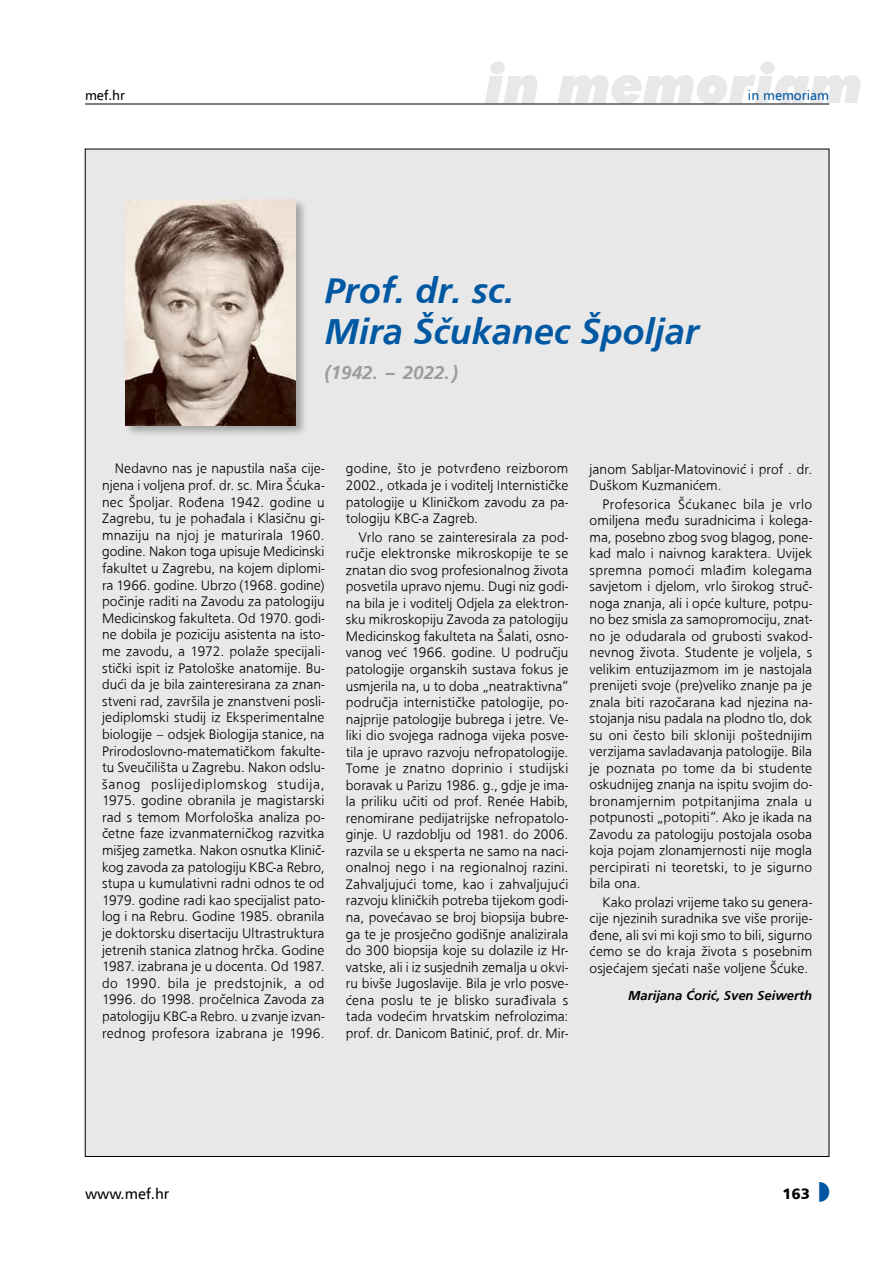
<style>
.page{position:relative;width:893px;height:1263px;background:#fff}
.page>*{position:absolute;margin:0;border:0;box-sizing:border-box;transform-origin:0 0}
.t1{font:italic 900 54px "Futura BT";color:#e8e8e9}
.t2{font:500 37.5px/40.5px "Frugal Sans Bold Italic DTC";color:#0058a2}
.t3{font:500 19.5px "Frugal Sans Bold Italic DTC";color:#9b9c9f}
.t4{font:15px "A Frutiger";color:#000}
.t5{font:900 15px "A Frutiger";color:#000}
.t6{font:500 14.25px/16.5px "Frugal Sans Light DTC";letter-spacing:.005em;color:#000;text-align:justify}
.t7{font:500 13.5px "Frugal Sans Bold Italic DTC";color:#000}
.t8{font:13.5px "A Frutiger";color:#0058a2}
.t9{font:13.5px "A Frutiger";color:#000}
</style>
<div class="page">
<hr style="left:85px;top:104px;width:744px;height:1px;background:#000">
<div style="left:85px;top:149px;width:744px;height:1007px;background:#e8e8e9"></div>
<div style="left:123px;top:198px;width:185px;height:239px;background:#000;opacity:.3"></div>
<img style="left:125px;top:200px;width:171px;height:225px">
<p class="t9" style="left:85px;top:87px;width:42px">mef.hr</p>
<h1 class="t1" style="left:485px;top:51px;width:379px">in memoriam</h1>
<p class="t8" style="left:748px;top:87px;width:83px">in memoriam</p>
<h2 class="t2" style="left:325px;top:270px;width:376px">Prof. dr. sc.<br>Mira Ščukanec Špoljar</h2>
<h3 class="t3" style="left:325px;top:361px;width:135px">(1942. – 2022.)</h3>
<p class="t6" style="left:102px;top:460px;width:224px;text-indent:13px">Nedavno nas je napustila naša cije&shy;njena i voljena prof. dr. sc. Mira Šćuka&shy;nec Špoljar. Rođena 1942. godine u Zagrebu, tu je pohađala i Klasičnu gi&shy;mnaziju na njoj je maturirala 1960. godine. Nakon toga upisuje Medicinski fakultet u Zagrebu, na kojem diplomi&shy;ra 1966. godine. Ubrzo (1968. godine) počinje raditi na Zavodu za patologiju Medicinskog fakulteta. Od 1970. godi&shy;ne dobila je poziciju asistenta na isto&shy;me zavodu, a 1972. polaže specijali&shy;stički ispit iz Patološke anatomije. Bu&shy;dući da je bila zainteresirana za znan&shy;stveni rad, završila je znanstveni posli&shy;jediplomski studij iz Eksperimentalne biologije – odsjek Biologija stanice, na Prirodoslovno-matematičkom fakulte&shy;tu Sveučilišta u Zagrebu. Nakon odslu&shy;šanog poslijediplomskog studija, 1975. godine obranila je magistarski rad s temom Morfološka analiza po&shy;četne faze izvanmaterničkog razvitka mišjeg zametka. Nakon osnutka Klinič&shy;kog zavoda za patologiju KBC-a Rebro, stupa u kumulativni radni odnos te od 1979. godine radi kao specijalist pato&shy;log i na Rebru. Godine 1985. obranila je doktorsku disertaciju Ultrastruktura jetrenih stanica zlatnog hrčka. Godine 1987. izabrana je u docenta. Od 1987. do 1990. bila je predstojnik, a od 1996. do 1998. pročelnica Zavoda za patologiju KBC-a Rebro. u zvanje izvan&shy;rednog profesora izabrana je 1996.</p>
<p class="t6" style="left:346px;top:460px;width:224px">godine, što je potvrđeno reizborom 2002., otkada je i voditelj Internističke patologije u Kliničkom zavodu za pa&shy;tologiju KBC-a Zagreb.</p>
<p class="t6" style="left:346px;top:529px;width:224px;text-indent:13px">Vrlo rano se zainteresirala za pod&shy;ručje elektronske mikroskopije te se znatan dio svog profesionalnog života posvetila upravo njemu. Dugi niz godi&shy;na bila je i voditelj Odjela za elektron&shy;sku mikroskopiju Zavoda za patologiju Medicinskog fakulteta na Šalati, osno&shy;vanog već 1966. godine. U području patologije organskih sustava fokus je usmjerila na, u to doba „neatraktivna“ područja internističke patologije, po&shy;najprije patologije bubrega i jetre. Ve&shy;liki dio svojega radnoga vijeka posve&shy;tila je upravo razvoju nefropatologije.<br>Tome je znatno doprinio i studijski boravak u Parizu 1986. g., gdje je ima&shy;la priliku učiti od prof. Renée Habib, renomirane pedijatrijske nefropatolo&shy;ginje. U razdoblju od 1981. do 2006. razvila se u eksperta ne samo na naci&shy;onalnoj nego i na regionalnoj razini.<br>Zahvaljujući tome, kao i zahvaljujući razvoju kliničkih potreba tijekom godi&shy;na, povećavao se broj biopsija bubre&shy;ga te je prosječno godišnje analizirala do 300 biopsija koje su dolazile iz Hr&shy;vatske, ali i iz susjednih zemalja u okvi&shy;ru bivše Jugoslavije. Bila je vrlo posve&shy;ćena poslu te je blisko surađivala s tada vodećim hrvatskim nefrolozima: prof. dr. Danicom Batinić, prof. dr. Mir-</p>
<p class="t6" style="left:590px;top:460px;width:224px">janom Sabljar-Matovinović i prof . dr.<br>Duškom Kuzmanićem.</p>
<p class="t6" style="left:590px;top:496px;width:224px;text-indent:13px">Profesorica Šćukanec bila je vrlo omiljena među suradnicima i kolega&shy;ma, posebno zbog svog blagog, pone&shy;kad malo i naivnog karaktera. Uvijek spremna pomoći mlađim kolegama savjetom i djelom, vrlo širokog struč&shy;noga znanja, ali i opće kulture, potpu&shy;no bez smisla za samopromociju, znat&shy;no je odudarala od grubosti svakod&shy;nevnog života. Studente je voljela, s velikim entuzijazmom im je nastojala prenijeti svoje (pre)veliko znanje pa je znala biti razočarana kad njezina na&shy;stojanja nisu padala na plodno tlo, dok su oni često bili skloniji poštednijim verzijama savladavanja patologije. Bila je poznata po tome da bi studente oskudnijeg znanja na ispitu svojim do&shy;bronamjernim potpitanjima znala u potpunosti „potopiti“. Ako je ikada na Zavodu za patologiju postojala osoba koja pojam zlonamjernosti nije mogla percipirati ni teoretski, to je sigurno bila ona.</p>
<p class="t6" style="left:590px;top:894px;width:224px;text-indent:13px">Kako prolazi vrijeme tako su genera&shy;cije njezinih suradnika sve više prorije&shy;đene, ali svi mi koji smo to bili, sigurno ćemo se do kraja života s posebnim osjećajem sjećati naše voljene Šćuke.</p>
<p class="t7" style="left:628px;top:987px;width:186px">Marijana Ćorić, Sven Seiwerth</p>
<p class="t4" style="left:85px;top:1185px;width:86px">www.mef.hr</p>
<p class="t5" style="left:782px;top:1184px;width:29px">163</p>
</div>
